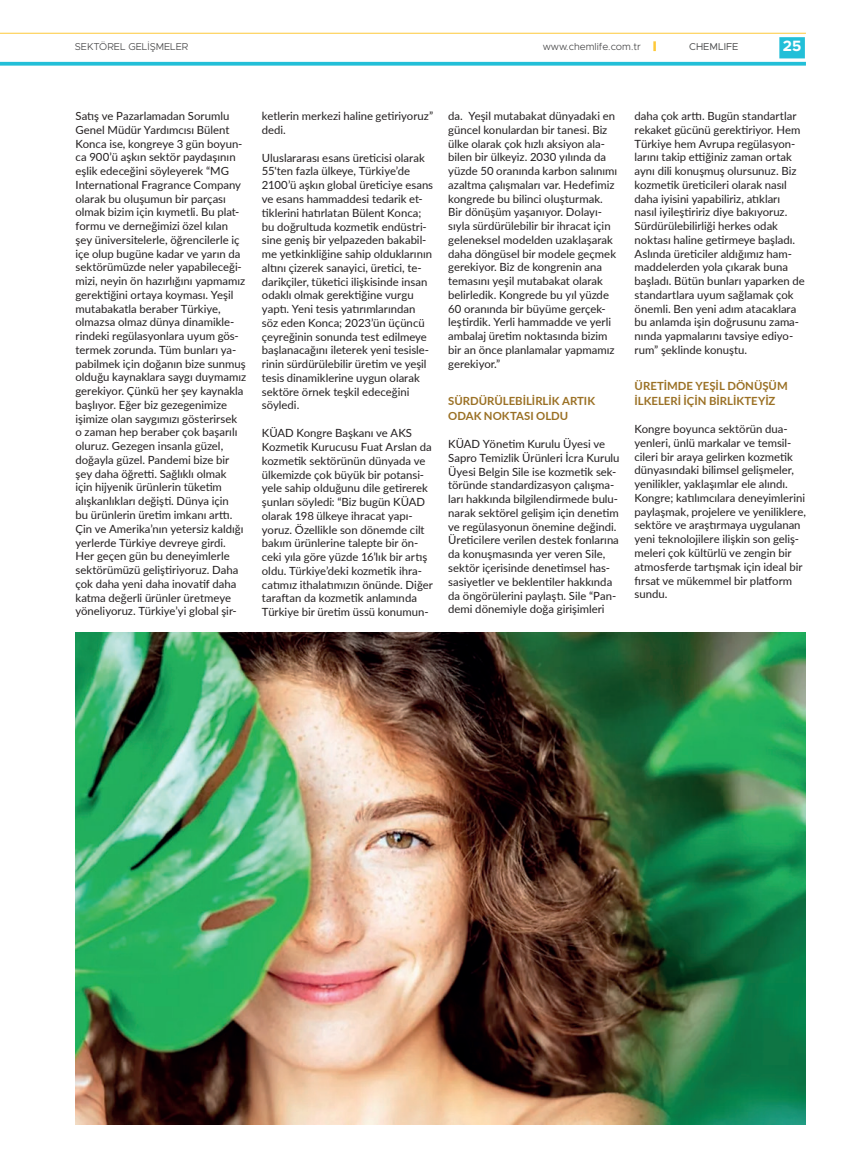
<style>
.page{position:relative;width:851px;height:1170px;background:#fff}
.page>*{position:absolute;margin:0;border:0;box-sizing:border-box;transform-origin:0 0}
.t1{font:700 15px "Metropolis";color:#fff}
.t2{font:11.25px/13.8px "Lato";color:#231f20}
.t3{font:700 11.25px/15px "Lato";color:#9a7024}
.t4{font:300 10px "Metropolis";color:#3e3e3f}
.t5{font:10px "Metropolis";color:#4a4b4c}
</style>
<div class="page">
<img style="left:75px;top:632px;width:730px;height:492px">
<div style="left:779px;top:37px;width:25px;height:21px;background:#23bfd8"></div>
<hr style="left:0;top:33px;width:805px;height:1px;background:#fec93a">
<svg style="left:0;top:62px;width:805px;height:4px;background:#37c5db"></svg>
<svg style="left:653px;top:41px;width:2px;height:10px"></svg>
<p class="t4" style="left:75px;top:41px;width:115px">SEKTÖREL GELIŞMELER</p>
<p class="t4" style="left:542px;top:41px;width:100px">www.chemlife.com.tr</p>
<p class="t5" style="left:689px;top:40px;width:51px">CHEMLIFE</p>
<h1 class="t1" style="left:782px;top:37px;width:20px">25</h1>
<p class="t2" style="left:75px;top:109px;width:172px">Satış ve Pazarlamadan Sorumlu Genel Müdür Yardımcısı Bülent Konca ise, kongreye 3 gün boyun&shy;ca 900’ü aşkın sektör paydaşının eşlik edeceğini söyleyerek “MG International Fragrance Company olarak bu oluşumun bir parçası olmak bizim için kıymetli. Bu plat&shy;formu ve derneğimizi özel kılan şey üniversitelerle, öğrencilerle iç içe olup bugüne kadar ve yarın da sektörümüzde neler yapabileceği&shy;mizi, neyin ön hazırlığını yapmamız gerektiğini ortaya koyması. Yeşil mutabakatla beraber Türkiye, olmazsa olmaz dünya dinamikle&shy;rindeki regülasyonlara uyum gös&shy;termek zorunda. Tüm bunları ya&shy;pabilmek için doğanın bize sunmuş olduğu kaynaklara saygı duymamız gerekiyor. Çünkü her şey kaynakla başlıyor. Eğer biz gezegenimize işimize olan saygımızı gösterirsek o zaman hep beraber çok başarılı oluruz. Gezegen insanla güzel, doğayla güzel. Pandemi bize bir şey daha öğretti. Sağlıklı olmak için hijyenik ürünlerin tüketim alışkanlıkları değişti. Dünya için<br>bu ürünlerin üretim imkanı arttı.<br>Çin ve Amerika’nın yetersiz kaldığı yerlerde Türkiye devreye girdi.<br>Her geçen gün bu deneyimlerle sektörümüzü geliştiriyoruz. Daha çok daha yeni daha inovatif daha katma değerli ürünler üretmeye yöneliyoruz. Türkiye’yi global şir-</p>
<p class="t2" style="left:262px;top:109px;width:173px">ketlerin merkezi haline getiriyoruz” dedi.</p>
<p class="t2" style="left:262px;top:150px;width:173px">Uluslararası esans üreticisi olarak 55'ten fazla ülkeye, Türkiye’de 2100’ü aşkın global üreticiye esans ve esans hammaddesi tedarik et&shy;tiklerini hatırlatan Bülent Konca; bu doğrultuda kozmetik endüstri&shy;sine geniş bir yelpazeden bakabil&shy;me yetkinkliğine sahip olduklarının altını çizerek sanayici, üretici, te&shy;darikçiler, tüketici ilişkisinde insan odaklı olmak gerektiğine vurgu yaptı. Yeni tesis yatırımlarından söz eden Konca; 2023’ün üçüncü çeyreğinin sonunda test edilmeye başlanacağını ileterek yeni tesisle&shy;rinin sürdürülebilir üretim ve yeşil tesis dinamiklerine uygun olarak sektöre örnek teşkil edeceğini söyledi.</p>
<p class="t2" style="left:262px;top:426px;width:172px">KÜAD Kongre Başkanı ve AKS Kozmetik Kurucusu Fuat Arslan da kozmetik sektörünün dünyada ve ülkemizde çok büyük bir potansi&shy;yele sahip olduğunu dile getirerek şunları söyledi: “Biz bugün KÜAD olarak 198 ülkeye ihracat yapı&shy;yoruz. Özellikle son dönemde cilt bakım ürünlerine talepte bir ön&shy;ceki yıla göre yüzde 16’lık bir artış oldu. Türkiye’deki kozmetik ihra&shy;catımız ithalatımızın önünde. Diğer taraftan da kozmetik anlamında Türkiye bir üretim üssü konumun-</p>
<p class="t2" style="left:448px;top:109px;width:170px">da. Yeşil mutabakat dünyadaki en güncel konulardan bir tanesi. Biz ülke olarak çok hızlı aksiyon ala&shy;bilen bir ülkeyiz. 2030 yılında da yüzde 50 oranında karbon salınımı azaltma çalışmaları var. Hedefimiz kongrede bu bilinci oluşturmak.<br>Bir dönüşüm yaşanıyor. Dolayı&shy;sıyla sürdürülebilir bir ihracat için geleneksel modelden uzaklaşarak daha döngüsel bir modele geçmek gerekiyor. Biz de kongrenin ana temasını yeşil mutabakat olarak belirledik. Kongrede bu yıl yüzde<br>60 oranında bir büyüme gerçek&shy;leştirdik. Yerli hammadde ve yerli ambalaj üretim noktasında bizim bir an önce planlamalar yapmamız gerekiyor.”</p>
<p class="t3" style="left:448px;top:393px;width:148px">SÜRDÜRÜLEBİLİRLİK ARTIK<br>ODAK NOKTASI OLDU</p>
<p class="t2" style="left:448px;top:436px;width:173px">KÜAD Yönetim Kurulu Üyesi ve Sapro Temizlik Ürünleri İcra Kurulu Üyesi Belgin Sile ise kozmetik sek&shy;töründe standardizasyon çalışma&shy;ları hakkında bilgilendirmede bulu&shy;narak sektörel gelişim için denetim ve regülasyonun önemine değindi.<br>Üreticilere verilen destek fonlarına da konuşmasında yer veren Sile, sektör içerisinde denetimsel has&shy;sasiyetler ve beklentiler hakkında da öngörülerini paylaştı. Sile “Pan&shy;demi dönemiyle doğa girişimleri</p>
<p class="t2" style="left:634px;top:109px;width:171px">daha çok arttı. Bugün standartlar rekaket gücünü gerektiriyor. Hem Türkiye hem Avrupa regülasyon&shy;larını takip ettiğiniz zaman ortak aynı dili konuşmuş olursunuz. Biz kozmetik üreticileri olarak nasıl daha iyisini yapabiliriz, atıkları nasıl iyileştiririz diye bakıyoruz.<br>Sürdürülebilirliği herkes odak noktası haline getirmeye başladı.<br>Aslında üreticiler aldığımız ham&shy;maddelerden yola çıkarak buna başladı. Bütün bunları yaparken de standartlara uyum sağlamak çok önemli. Ben yeni adım atacaklara bu anlamda işin doğrusunu zama&shy;nında yapmalarını tavsiye ediyo&shy;rum” şeklinde konuştu.</p>
<p class="t3" style="left:634px;top:378px;width:155px">ÜRETİMDE YEŞİL DÖNÜŞÜM<br>İLKELERİ İÇİN BİRLİKTEYİZ</p>
<p class="t2" style="left:634px;top:421px;width:173px">Kongre boyunca sektörün dua&shy;yenleri, ünlü markalar ve temsil&shy;cileri bir araya gelirken kozmetik dünyasındaki bilimsel gelişmeler, yenilikler, yaklaşımlar ele alındı.<br>Kongre; katılımcılara deneyimlerini paylaşmak, projelere ve yeniliklere, sektöre ve araştırmaya uygulanan yeni teknolojilere ilişkin son geliş&shy;meleri çok kültürlü ve zengin bir atmosferde tartışmak için ideal bir fırsat ve mükemmel bir platform sundu.</p>
</div>
